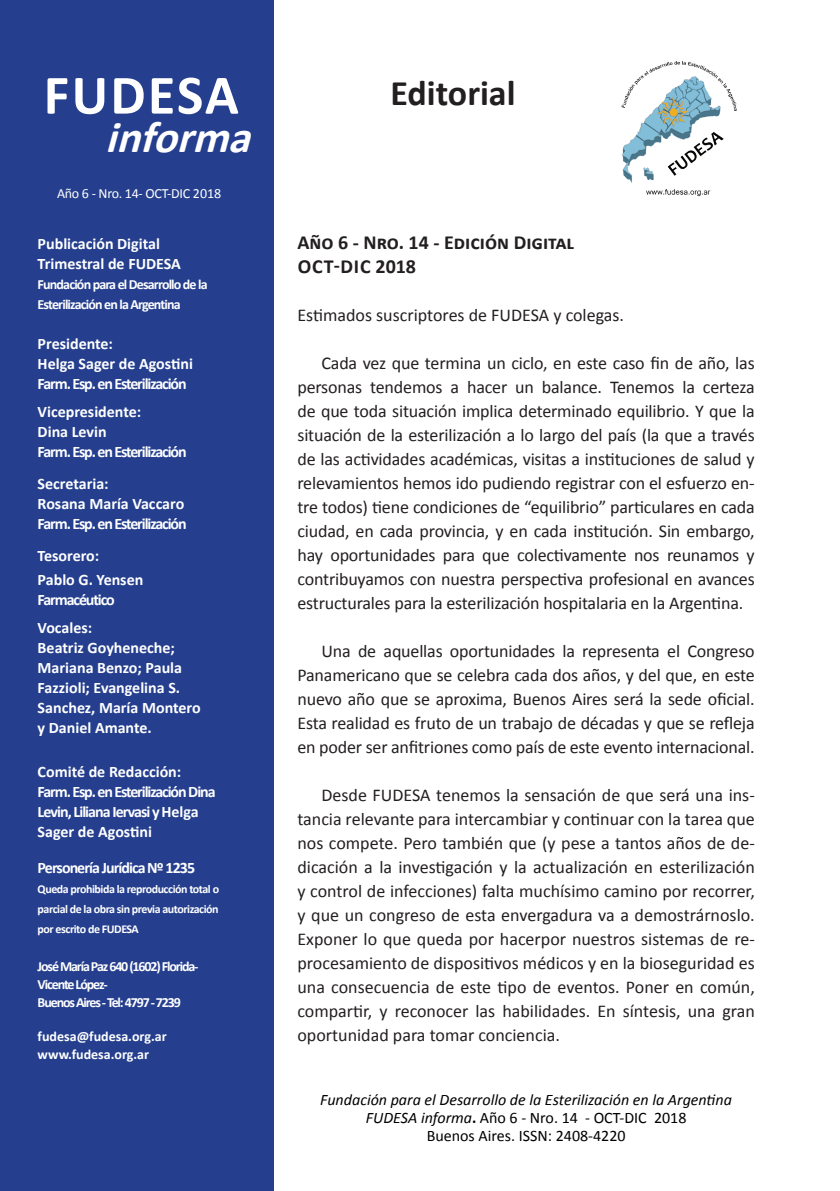
<style>
.page{position:relative;width:840px;height:1191px;background:#fff}
.page>*{position:absolute;margin:0;border:0;box-sizing:border-box;transform-origin:0 0}
.t1{font:700 56px "Calibri";letter-spacing:.04em;color:#fff}
.t2{font:italic 700 44px "Calibri";color:#fff}
.t3{font:700 36px "Calibri";color:#231f20}
.t4{font:700 20px/24px "Calibri";color:#231f20}
.t5{font:18px/24px "Calibri";letter-spacing:-.01em;color:#231f20;text-align:justify}
.t6{font:700 16px/20px "Calibri";color:#fff}
.t7{font:italic 16px/18px "Calibri";color:#000;text-align:center}
.t8{font:700 16px/20px "Calibri";letter-spacing:-.06em;color:#fff}
.t9{font:700 16px/20px "Calibri";letter-spacing:-.07em;color:#fff}
.t10{font:700 16px/20px "Calibri";letter-spacing:-.065em;color:#fff}
.t11{font:700 16px/24px "Calibri";letter-spacing:-.02em;color:#fff}
.t12{font:700 14px/18px "Calibri";letter-spacing:-.08em;color:#fff}
.t13{font:700 14px/20px "Calibri";letter-spacing:-.06em;color:#fff}
.t14{font:14px "Calibri";letter-spacing:-.02em;color:#fff}
.t15{font:700 12px/20px "Calibri";letter-spacing:-.04em;color:#fff;text-align:justify}
.s1{font-weight:700;font-style:normal}
.s2{font-style:normal}
</style>
<div class="page">
<div style="left:0;top:0;width:273px;height:1191px;background:#253f8e"></div>
<img style="left:621px;top:61px;width:116px;height:136px">
<h1 class="t1" style="left:44px;top:59px;width:196px">FUDESA</h1>
<h2 class="t2" style="left:105px;top:109px;width:161px">informa</h2>
<p class="t14" style="left:57px;top:185px;width:166px">Año 6 - Nro. 14- OCT-DIC 2018</p>
<p class="t6" style="left:38px;top:233px;width:145px">Publicación Digital<br>Trimestral de FUDESA</p>
<p class="t13" style="left:38px;top:274px;width:171px">Fundación para el Desarrollo de la<br>Esterilización en la Argentina</p>
<p class="t9" style="left:38px;top:333px;width:157px">Presidente:<br>Helga Sager de Agostini<br>Farm. Esp. en Esterilización</p>
<p class="t6" style="left:38px;top:401px;width:150px">Vicepresidente:<br>Dina Levin<br>Farm. Esp. en Esterilización</p>
<p class="t10" style="left:38px;top:473px;width:150px">Secretaria:<br>Rosana María Vaccaro<br>Farm. Esp. en Esterilización</p>
<p class="t11" style="left:38px;top:543px;width:107px">Tesorero:<br>Pablo G. Yensen</p>
<p class="t11" style="left:38px;top:585px;width:79px;line-height:28px">Farmacéutico<br>Vocales:</p>
<p class="t6" style="left:38px;top:637px;width:164px">Beatriz Goyheneche;<br>Mariana Benzo; Paula<br>Fazzioli; Evangelina S.<br>Sanchez, María Montero y Daniel Amante.</p>
<p class="t8" style="left:38px;top:761px;width:180px">Comité de Redacción:<br>Farm. Esp. en Esterilización Dina<br>Levin, Liliana Iervasi y Helga<br>Sager de Agostini</p>
<p class="t8" style="left:38px;top:857px;width:159px">Personería Jurídica Nº 1235</p>
<p class="t15" style="left:38px;top:879px;width:183px">Queda prohibida la reproducción total o parcial de la obra sin previa autorización por escrito de FUDESA</p>
<p class="t12" style="left:38px;top:957px;width:162px">José María Paz 640 (1602) Florida-<br>Vicente López-<br>Buenos Aires - Tel: 4797 - 7239</p>
<p class="t12" style="left:38px;top:1027px;width:130px">fudesa@fudesa.org.ar www.fudesa.org.ar</p>
<h3 class="t3" style="left:390px;top:70px;width:126px">Editorial</h3>
<p class="t4" style="left:297px;top:230px;width:278px">Año 6 - Nro. 14 - Edición Digital<br>OCT-DIC 2018</p>
<p class="t5" style="left:297px;top:303px;width:328px">Estimados suscriptores de FUDESA y colegas.</p>
<p class="t5" style="left:297px;top:351px;width:458px;text-indent:24px">Cada vez que termina un ciclo, en este caso fin de año, las personas tendemos a hacer un balance. Tenemos la certeza de que toda situación implica determinado equilibrio. Y que la situación de la esterilización a lo largo del país (la que a través de las actividades académicas, visitas a instituciones de salud y relevamientos hemos ido pudiendo registrar con el esfuerzo en&shy;tre todos) tiene condiciones de “equilibrio” particulares en cada ciudad, en cada provincia, y en cada institución. Sin embargo, hay oportunidades para que colectivamente nos reunamos y contribuyamos con nuestra perspectiva profesional en avances estructurales para la esterilización hospitalaria en la Argentina.</p>
<p class="t5" style="left:297px;top:639px;width:458px;text-indent:24px">Una de aquellas oportunidades la representa el Congreso Panamericano que se celebra cada dos años, y del que, en este nuevo año que se aproxima, Buenos Aires será la sede oficial.<br>Esta realidad es fruto de un trabajo de décadas y que se refleja en poder ser anfitriones como país de este evento internacional.</p>
<p class="t5" style="left:297px;top:783px;width:458px;text-indent:24px">Desde FUDESA tenemos la sensación de que será una ins&shy;tancia relevante para intercambiar y continuar con la tarea que nos compete. Pero también que (y pese a tantos años de de&shy;dicación a la investigación y la actualización en esterilización y control de infecciones) falta muchísimo camino por recorrer, y que un congreso de esta envergadura va a demostrárnoslo.<br>Exponer lo que queda por hacerpor nuestros sistemas de re&shy;procesamiento de dispositivos médicos y en la bioseguridad es una consecuencia de este tipo de eventos. Poner en común, compartir, y reconocer las habilidades. En síntesis, una gran oportunidad para tomar conciencia.</p>
<p class="t7" style="left:320px;top:1090px;width:413px">Fundación para el Desarrollo de la Esterilización en la Argentina<br>FUDESA informa<span class="s1">.</span> <span class="s2">Año 6 - Nro. 14 - OCT-DIC 2018<br>Buenos Aires. ISSN: 2408-4220</span></p>
</div>
